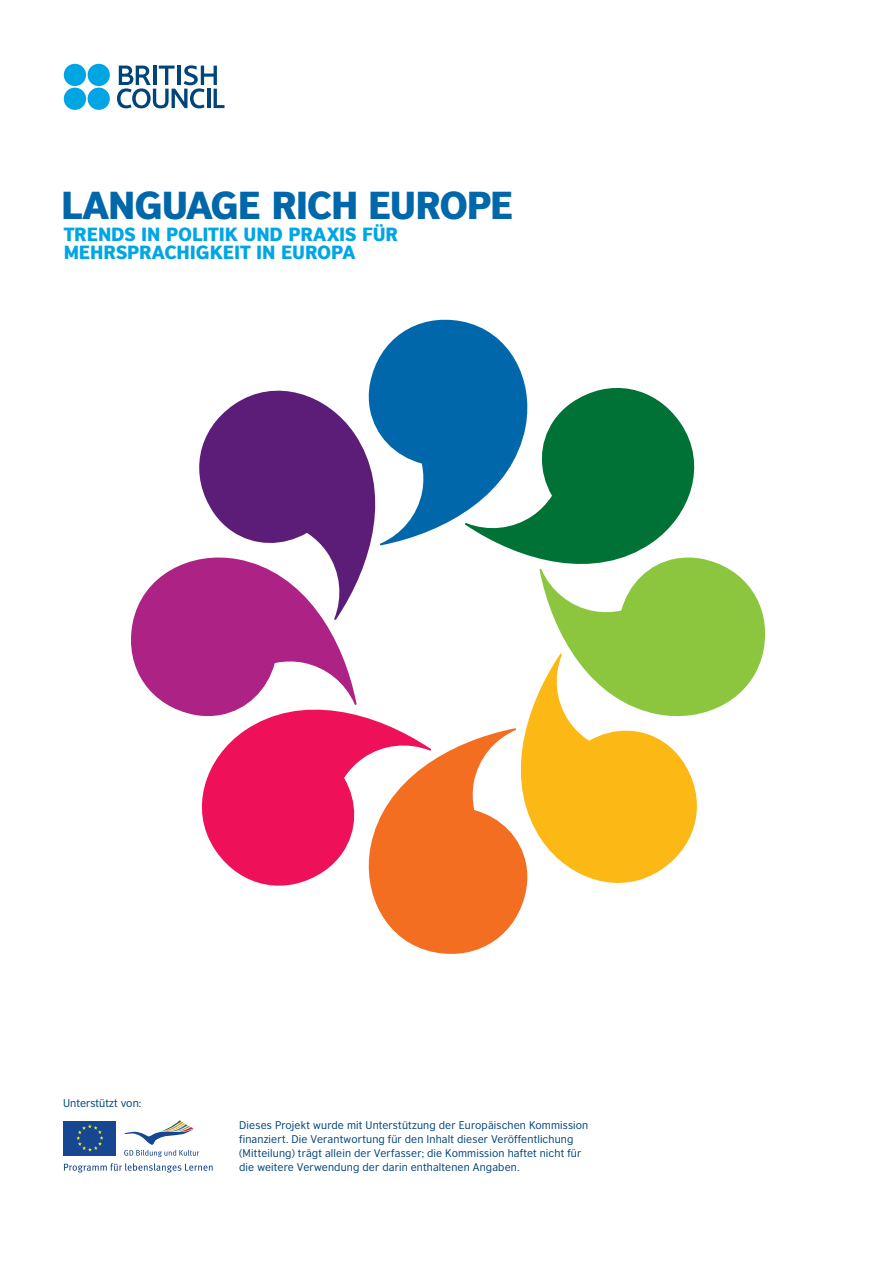
<style>
.page{position:relative;width:893px;height:1263px;background:#fff}
.page>*{position:absolute;margin:0;border:0;box-sizing:border-box;transform-origin:0 0}
.Cover_A_Head{font:900 36.75px "British Council Sans";letter-spacing:-.035em;color:#0067aa}
.Cover_B_Head{font:900 18px/18px "British Council Sans";letter-spacing:-.01em;color:#00a6e4}
.t1{font:10.65px "British Council Sans";color:#00447b}
.Regions___Body__no_s{font:10.5px/14.2px "British Council Sans";letter-spacing:.015em;color:#00447b}
</style>
<div class="page">
<svg style="left:371px;top:320px;width:152px;height:223px"></svg>
<svg style="left:373px;top:731px;width:152px;height:223px"></svg>
<svg style="left:199px;top:376px;width:194px;height:206px;fill:#5c1d78"></svg>
<svg style="left:503px;top:692px;width:194px;height:205px;fill:#fcb814"></svg>
<svg style="left:131px;top:550px;width:226px;height:163px"></svg>
<svg style="left:539px;top:560px;width:226px;height:163px"></svg>
<svg style="left:187px;top:692px;width:244px;height:204px"></svg>
<svg style="left:465px;top:377px;width:244px;height:204px"></svg>
<svg style="left:117px;top:65px;width:108px;height:43px"></svg>
<div style="left:64px;top:64px;width:22px;height:22px;background:#00a5e3;border-radius:50%"></div>
<div style="left:88px;top:64px;width:22px;height:22px;background:#00a5e3;border-radius:50%"></div>
<div style="left:64px;top:88px;width:22px;height:22px;background:#00a5e3;border-radius:50%"></div>
<div style="left:88px;top:88px;width:22px;height:22px;background:#00a5e3;border-radius:50%"></div>
<svg style="left:64px;top:1163px;width:149px;height:9px"></svg>
<div style="left:64px;top:1121px;width:52px;height:34px;background:#174791"></div>
<svg style="left:76px;top:1124px;width:28px;height:27px"></svg>
<svg style="left:124px;top:1120px;width:75px;height:37px"></svg>
<p class="Cover_A_Head" style="left:61px;top:181px;width:454px">LANGUAGE RICH EUROPE</p>
<p class="Cover_B_Head" style="left:64px;top:225px;width:336px">TRENDS IN POLITIK UND PRAXIS FÜR<br>MEHRSPRACHIGKEIT IN EUROPA</p>
<p class="t1" style="left:63px;top:1097px;width:80px">Unterstützt von:</p>
<p class="Regions___Body__no_s" style="left:239px;top:1117px;width:351px">Dieses Projekt wurde mit Unterstützung der Europäischen Kommission finanziert. Die Verantwortung für den Inhalt dieser Veröffentlichung (Mitteilung) trägt allein der Verfasser; die Kommission haftet nicht für die weitere Verwendung der darin enthaltenen Angaben.</p>
</div>
